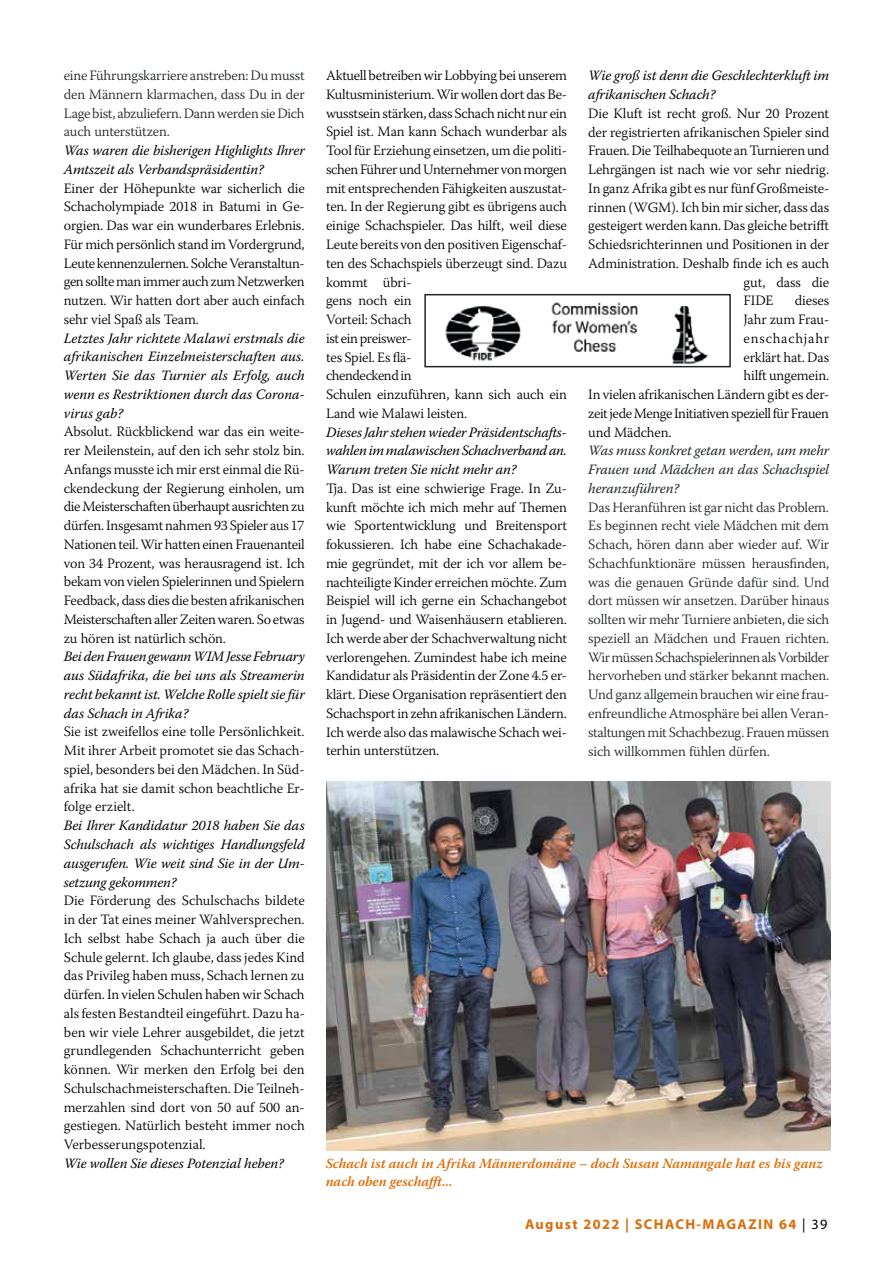
<style>
.page{position:relative;width:893px;height:1263px;background:#fff}
.page>*{position:absolute;margin:0;border:0;box-sizing:border-box;transform-origin:0 0}
.t1{font:300 14.25px/18.8px "Warnock Pro";letter-spacing:-.01em;color:#000;text-align:justify}
.t2{font:italic 14.25px/18.8px "Warnock Pro";letter-spacing:-.01em;color:#000;text-align:justify}
.t3{font:300 14.25px/18.8px "Warnock Pro";letter-spacing:-.02em;color:#212529;text-align:justify}
.t4{font:italic 14.25px/18.8px "Warnock Pro";letter-spacing:-.01em;color:#212529;text-align:justify}
.t5{font:300 14.25px "Warnock Pro";letter-spacing:-.03em;color:#000}
.t6{font:700 14.25px "Myriad Pro";letter-spacing:.1em;color:#db6c08}
.t7{font:300 14.25px "Warnock Pro";letter-spacing:.055em;color:#000}
.t8{font:italic 600 13.95px/18.8px "Warnock Pro";color:#db6c08}
.s1{font-weight:400;color:#000}
</style>
<div class="page">
<img style="left:326px;top:782px;width:504px;height:368px">
<img style="left:445px;top:302px;width:264px;height:62px">
<div style="left:424px;top:294px;width:307px;height:73px;border:2px solid #212529"></div>
<p class="t3" style="left:64px;top:66px;width:242px">eine Führungskarriere anstreben: Du musst den Männern klarmachen, dass Du in der Lage bist, abzuliefern. Dann werden sie Dich auch unterstützen.</p>
<p class="t2" style="left:64px;top:141px;width:242px">Was waren die bisherigen Highlights Ihrer<br>Amtszeit als Verbandspräsidentin?</p>
<p class="t1" style="left:64px;top:178px;width:242px">Einer der Höhepunkte war sicherlich die Schacholympiade 2018 in Batumi in Ge&shy;orgien. Das war ein wunderbares Erlebnis.<br>Für mich persönlich stand im Vordergrund, Leute kennenzulernen. Solche Veranstaltun&shy;gen sollte man immer auch zum Netzwerken nutzen. Wir hatten dort aber auch einfach sehr viel Spaß als Team.</p>
<p class="t2" style="left:64px;top:328px;width:242px">Letztes Jahr richtete Malawi erstmals die afrikanischen Einzelmeisterschaften aus.<br>Werten Sie das Turnier als Erfolg, auch wenn es Restriktionen durch das Corona&shy;virus gab?</p>
<p class="t1" style="left:64px;top:422px;width:242px">Absolut. Rückblickend war das ein weite&shy;rer Meilenstein, auf den ich sehr stolz bin.<br>Anfangs musste ich mir erst einmal die Rü&shy;ckendeckung der Regierung einholen, um die Meisterschaften überhaupt ausrichten zu dürfen. Insgesamt nahmen 93 Spieler aus 17<br>Nationen teil. Wir hatten einen Frauenanteil von 34 Prozent, was herausragend ist. Ich bekam von vielen Spielerinnen und Spielern Feedback, dass dies die besten afrikanischen Meisterschaften aller Zeiten waren. So etwas zu hören ist natürlich schön.</p>
<p class="t2" style="left:64px;top:647px;width:242px">Bei den Frauen gewann WIM Jesse February aus Südafrika, die bei uns als Streamerin recht bekannt ist. Welche Rolle spielt sie für das Schach in Afrika?</p>
<p class="t1" style="left:64px;top:722px;width:242px">Sie ist zweifellos eine tolle Persönlichkeit.<br>Mit ihrer Arbeit promotet sie das Schach&shy;spiel, besonders bei den Mädchen. In Süd&shy;afrika hat sie damit schon beachtliche Er&shy;folge erzielt.</p>
<p class="t2" style="left:64px;top:816px;width:242px">Bei Ihrer Kandidatur 2018 haben Sie das Schulschach als wichtiges Handlungsfeld ausgerufen. Wie weit sind Sie in der Um&shy;setzung gekommen?</p>
<p class="t1" style="left:64px;top:891px;width:243px">Die Förderung des Schulschachs bildete in der Tat eines meiner Wahlversprechen.<br>Ich selbst habe Schach ja auch über die Schule gelernt. Ich glaube, dass jedes Kind das Privileg haben muss, Schach lernen zu dürfen. In vielen Schulen haben wir Schach als festen Bestandteil eingeführt. Dazu ha&shy;ben wir viele Lehrer ausgebildet, die jetzt grundlegenden Schachunterricht geben können. Wir merken den Erfolg bei den Schulschachmeisterschaften. Die Teilneh&shy;merzahlen sind dort von 50 auf 500 an&shy;gestiegen. Natürlich besteht immer noch Verbesserungspotenzial.</p>
<p class="t2" style="left:64px;top:1153px;width:222px">Wie wollen Sie dieses Potenzial heben?</p>
<p class="t1" style="left:326px;top:66px;width:243px;text-align:left">Aktuell betreiben wir Lobbying bei unserem Kultusministerium. Wir wollen dort das Be&shy;wusstsein stärken, dass Schach nicht nur ein Spiel ist. Man kann Schach wunderbar als Tool für Erziehung einsetzen, um die politi&shy;schen Führer und Unternehmer von morgen mit entsprechenden Fähigkeiten auszustat&shy;ten. In der Regierung gibt es übrigens auch einige Schachspieler. Das hilft, weil diese Leute bereits von den positiven Eigenschaf&shy;ten des Schachspiels überzeugt sind. Dazu kommt übri-<br>gens noch ein<br>Vorteil: Schach<br>ist ein preiswer-<br>tes Spiel. Es flä-<br>chendeckend in<br>Schulen einzuführen, kann sich auch ein Land wie Malawi leisten.</p>
<p class="t2" style="left:326px;top:422px;width:242px">Dieses Jahr stehen wieder Präsidentschafts&shy;wahlen im malawischen Schachverband an.<br>Warum treten Sie nicht mehr an?</p>
<p class="t1" style="left:326px;top:478px;width:243px">Tja. Das ist eine schwierige Frage. In Zu&shy;kunft möchte ich mich mehr auf Themen wie Sportentwicklung und Breitensport fokussieren. Ich habe eine Schachakade&shy;mie gegründet, mit der ich vor allem be&shy;nachteiligte Kinder erreichen möchte. Zum Beispiel will ich gerne ein Schachangebot in Jugend- und Waisenhäusern etablieren.<br>Ich werde aber der Schachverwaltung nicht verlorengehen. Zumindest habe ich meine Kandidatur als Präsidentin der Zone 4.5 er&shy;klärt. Diese Organisation repräsentiert den Schachsport in zehn afrikanischen Ländern.<br>Ich werde also das malawische Schach wei&shy;terhin unterstützen.</p>
<p class="t2" style="left:588px;top:66px;width:242px">Wie groß ist denn die Geschlechterkluft im afrikanischen Schach?</p>
<p class="t1" style="left:588px;top:104px;width:242px">Die Kluft ist recht groß. Nur 20 Prozent</p>
<p class="t1" style="left:588px;top:122px;width:242px">der registrierten afrikanischen Spieler sind</p>
<p class="t1" style="left:588px;top:141px;width:243px">Frauen. Die Teilhabequote an Turnieren und</p>
<p class="t1" style="left:588px;top:160px;width:242px">Lehrgängen ist nach wie vor sehr niedrig.</p>
<p class="t1" style="left:588px;top:179px;width:243px">In ganz Afrika gibt es nur fünf Großmeiste-</p>
<p class="t1" style="left:588px;top:197px;width:243px">rinnen (WGM). Ich bin mir sicher, dass das</p>
<p class="t1" style="left:588px;top:216px;width:242px">gesteigert werden kann. Das gleiche betrifft</p>
<p class="t1" style="left:588px;top:235px;width:242px">Schiedsrichterinnen und Positionen in der</p>
<p class="t1" style="left:588px;top:254px;width:242px">Administration. Deshalb finde ich es auch</p>
<p class="t1" style="left:744px;top:272px;width:87px">gut, dass die</p>
<p class="t1" style="left:744px;top:291px;width:31px">FIDE</p>
<p class="t1" style="left:795px;top:291px;width:36px">dieses</p>
<p class="t1" style="left:744px;top:310px;width:87px">Jahr zum Frau-</p>
<p class="t7" style="left:744px;top:330px;width:87px">enschachjahr</p>
<p class="t1" style="left:744px;top:347px;width:87px">erklärt hat. Das</p>
<p class="t1" style="left:744px;top:366px;width:87px">hilft ungemein.</p>
<p class="t1" style="left:588px;top:385px;width:242px">In vielen afrikanischen Ländern gibt es der-</p>
<p class="t5" style="left:588px;top:405px;width:242px">zeit jede Menge Initiativen speziell für Frauen</p>
<p class="t1" style="left:588px;top:422px;width:85px">und Mädchen.</p>
<p class="t4" style="left:588px;top:441px;width:242px">Was muss konkret getan werden, um mehr Frauen und Mädchen an das Schachspiel heranzuführen?</p>
<p class="t3" style="left:588px;top:497px;width:243px">Das Heranführen ist gar nicht das Problem.<br>Es beginnen recht viele Mädchen mit dem Schach, hören dann aber wieder auf. Wir Schachfunktionäre müssen herausfinden, was die genauen Gründe dafür sind. Und dort müssen wir ansetzen. Darüber hinaus sollten wir mehr Turniere anbieten, die sich speziell an Mädchen und Frauen richten.<br>Wir müssen Schachspielerinnen als Vorbilder hervorheben und stärker bekannt machen.<br>Und ganz allgemein brauchen wir eine frau&shy;enfreundliche Atmosphäre bei allen Veran&shy;staltungen mit Schachbezug. Frauen müssen sich willkommen fühlen dürfen.</p>
<p class="t8" style="left:326px;top:1153px;width:498px">Schach ist auch in Afrika Männerdomäne – doch Susan Namangale hat es bis ganz nach oben geschafft...</p>
<p class="t6" style="left:525px;top:1214px;width:304px">August 2022 | SCHACH-MAGAZIN 64 <span class="s1">| 39</span></p>
</div>
